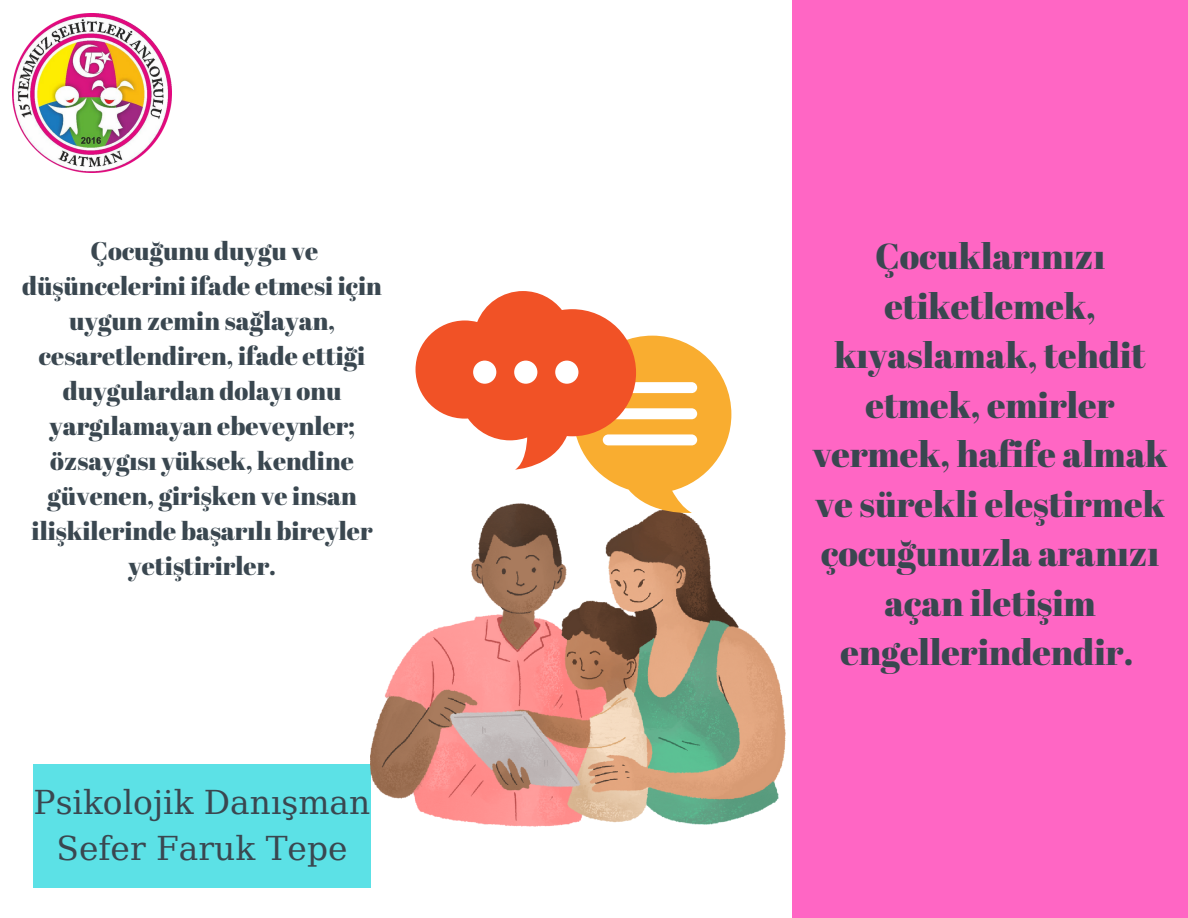
<style>
.page{position:relative;width:1188px;height:918px;background:#fff}
.page>*{position:absolute;margin:0;border:0;box-sizing:border-box;transform-origin:0 0}
.t1{font:36px/49.5px "Abril Fatface";color:#3a4750;text-align:center}
.t2{font:32.85px/45.9px "DejaVu Serif";color:#3a4750;text-align:center}
.t3{font:25.5px/35.1px "Abril Fatface";color:#3a4750;text-align:center}
</style>
<div class="page">
<div style="left:792px;top:0;width:396px;height:918px;background:#ff66c4"></div>
<div style="left:34px;top:764px;width:337px;height:124px;background:#5ce1e6"></div>
<img style="left:13px;top:14px;width:158px;height:159px">
<img style="left:371px;top:516px;width:415px;height:311px">
<svg style="left:416px;top:291px;width:315px;height:225px"></svg>
<div style="left:473px;top:361px;width:23px;height:23px;background:#fff;border-radius:50%"></div>
<div style="left:514px;top:361px;width:23px;height:23px;background:#fff;border-radius:50%"></div>
<div style="left:555px;top:361px;width:23px;height:23px;background:#fff;border-radius:50%"></div>
<p class="t3" style="left:22px;top:232px;width:361px">Çocuğunu duygu ve düşüncelerini ifade etmesi için uygun zemin sağlayan, cesaretlendiren, ifade ettiği duygulardan dolayı onu yargılamayan ebeveynler; özsaygısı yüksek, kendine güvenen, girişken ve insan ilişkilerinde başarılı bireyler yetiştirirler.</p>
<h1 class="t1" style="left:812px;top:231px;width:357px">Çocuklarınızı etiketlemek, kıyaslamak, tehdit etmek, emirler vermek, hafife almak ve sürekli eleştirmek çocuğunuzla aranızı açan iletişim engellerindendir.</h1>
<p class="t2" style="left:34px;top:780px;width:338px">Psikolojik Danışman<br>Sefer Faruk Tepe</p>
</div>
